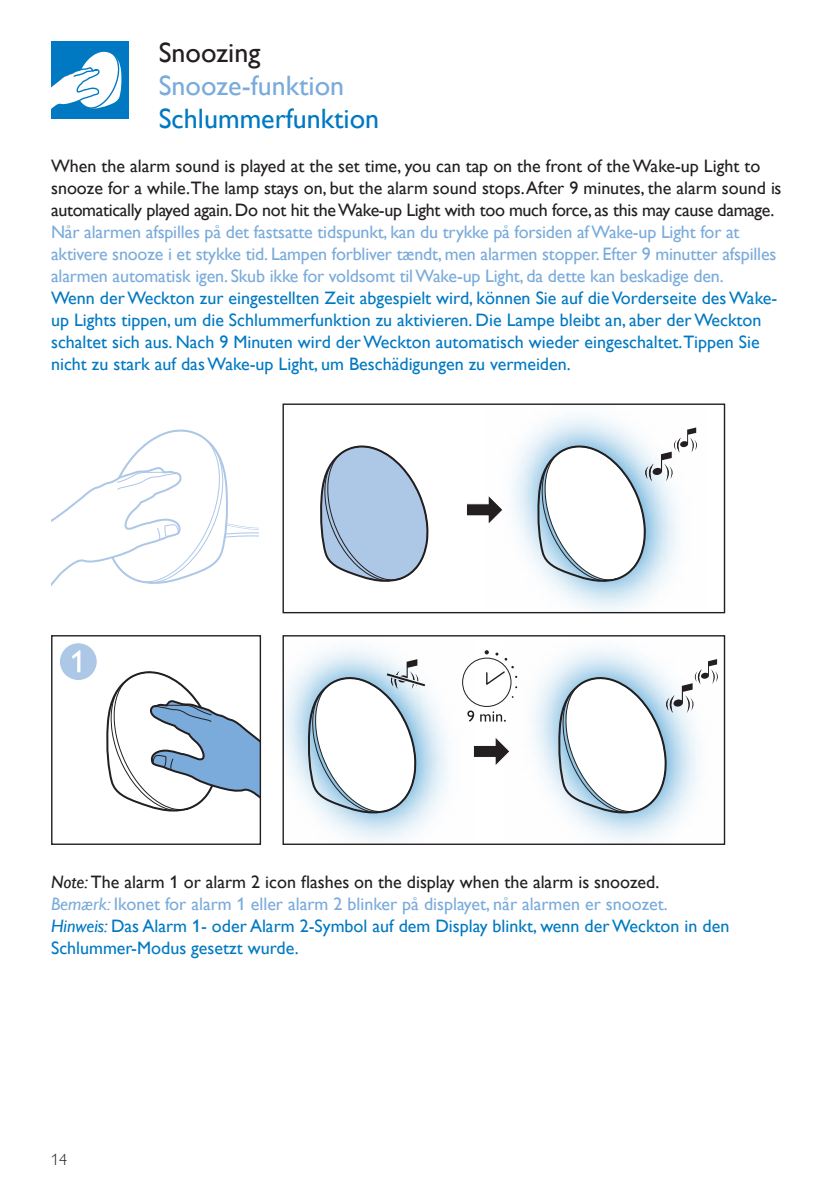
<style>
.page{position:relative;width:840px;height:1191px;background:#fff}
.page>*{position:absolute;margin:0;border:0;box-sizing:border-box;transform-origin:0 0}
.t1{font:28px "Gill Sans Alt One WGL";color:#0079c2}
.t2{font:28px "Gill Sans Alt One WGL";color:#7aabdb}
.t3{font:28px "Gill Sans Alt One WGL";color:#231f20}
.t4{font:18px/22px "Gill Sans Alt One WGL";color:#0079c2}
.t5{font:18px/22px "Gill Sans Alt One WGL";letter-spacing:-.01em;color:#7aabdb}
.t6{font:18px/22px "Gill Sans Alt One WGL";color:#231f20}
.t7{font:16px "Gill Sans Alt One WGL Light";color:#231f20}
.s1{font-style:italic;color:#231f20}
.s2{color:#231f20}
.s3{font-style:italic;color:#7aabdb}
.s4{color:#7aabdb}
.s5{font-style:italic}
</style>
<div class="page">
<svg style="left:51px;top:429px;width:207px;height:158px"></svg>
<svg style="left:282px;top:403px;width:443px;height:211px"></svg>
<svg style="left:282px;top:635px;width:443px;height:210px"></svg>
<svg style="left:51px;top:635px;width:210px;height:210px"></svg>
<div style="left:51px;top:41px;width:77px;height:77px;background:#0079c2"></div>
<svg style="left:51px;top:51px;width:71px;height:58px"></svg>
<h1 class="t3" style="left:159px;top:34px;width:103px">Snoozing</h1>
<h1 class="t2" style="left:159px;top:67px;width:187px">Snooze-funktion</h1>
<h1 class="t1" style="left:159px;top:100px;width:222px">Schlummerfunktion</h1>
<p class="t6" style="left:51px;top:155px;width:731px">When the alarm sound is played at the set time, you can tap on the front of the Wake-up Light to snooze for a while.The lamp stays on, but the alarm sound stops. After 9 minutes, the alarm sound is automatically played again. Do not hit the Wake-up Light with too much force, as this may cause damage.</p>
<p class="t5" style="left:51px;top:221px;width:726px">Når alarmen afspilles på det fastsatte tidspunkt, kan du trykke på forsiden af Wake-up Light for at aktivere snooze i et stykke tid. Lampen forbliver tændt, men alarmen stopper. Efter 9 minutter afspilles alarmen automatisk igen. Skub ikke for voldsomt til Wake-up Light, da dette kan beskadige den.</p>
<p class="t4" style="left:51px;top:287px;width:727px">Wenn der Weckton zur eingestellten Zeit abgespielt wird, können Sie auf die Vorderseite des Wake&shy;up Lights tippen, um die Schlummerfunktion zu aktivieren. Die Lampe bleibt an, aber der Weckton schaltet sich aus. Nach 9 Minuten wird der Weckton automatisch wieder eingeschaltet.Tippen Sie nicht zu stark auf das Wake-up Light, um Beschädigungen zu vermeiden.</p>
<p class="t4" style="left:51px;top:870px;width:679px"><span class="s1">Note:</span> <span class="s2">The alarm 1 or alarm 2 icon flashes on the display when the alarm is snoozed.<br></span><span class="s3">Bemærk:</span> <span class="s4">Ikonet for alarm 1 eller alarm 2 blinker på displayet, når alarmen er snoozet.<br></span><span class="s5">Hinweis:</span> Das Alarm 1- oder Alarm 2-Symbol auf dem Display blinkt, wenn der Weckton in den Schlummer-Modus gesetzt wurde.</p>
<p class="t7" style="left:51px;top:1148px;width:18px">14</p>
</div>
